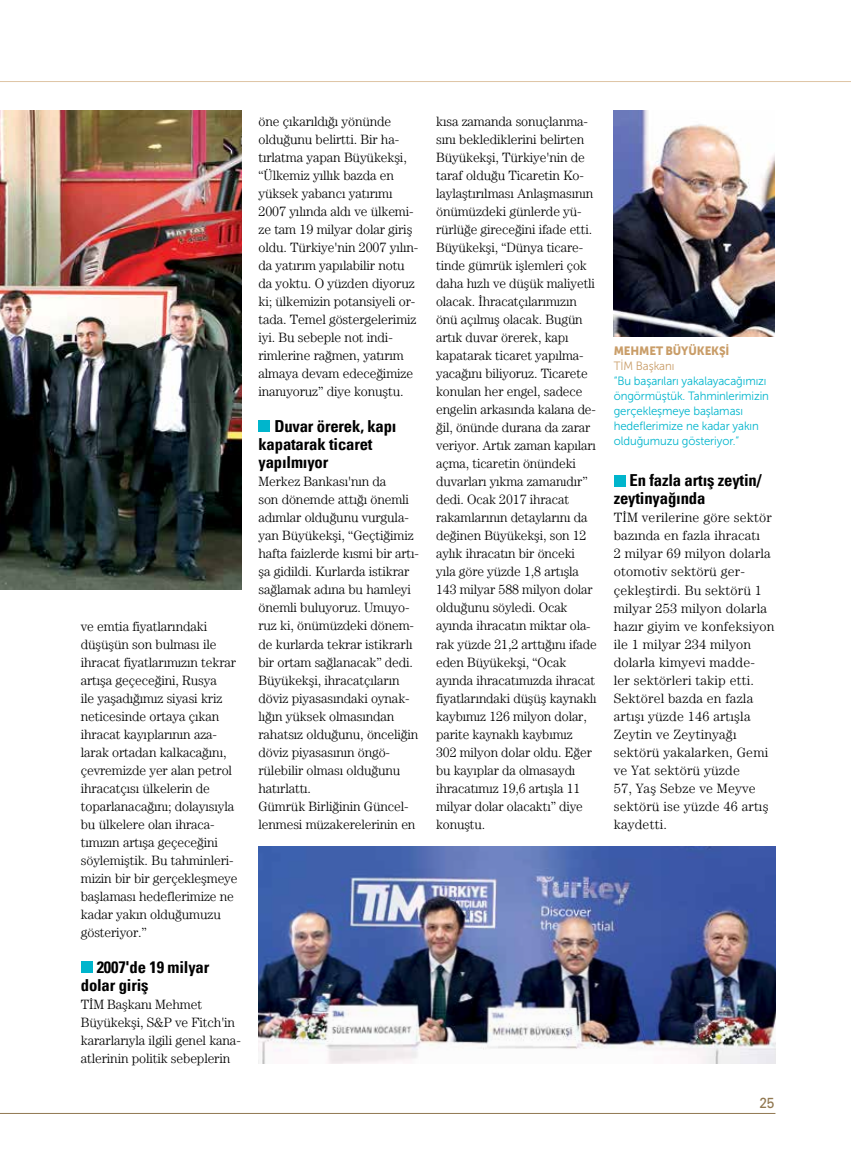
<style>
.page{position:relative;width:851px;height:1149px;background:#fff}
.page>*{position:absolute;margin:0;border:0;box-sizing:border-box;transform-origin:0 0}
.t1{font:700 16.5px/18px "Univers Con T";letter-spacing:-.01em;color:#000}
.t2{font:300 13.5px/18px "Century T";letter-spacing:-.01em;color:#000}
.t3{font:300 13.5px/18px "Century T";letter-spacing:.01em;color:#000}
.t4{font:12px/15px "Museo Sans 300";letter-spacing:-.01em;color:#00b5cc;scale:.95 1}
.t5{font:12px "Museo Sans 900";letter-spacing:-.01em;color:#c99d68;scale:.95 1}
.t6{font:12px "Museo Sans 300";letter-spacing:-.01em;color:#c99d68;scale:.95 1}
.t7{font:12px "Univers T";color:#917851;scale:.94 1}
</style>
<div class="page">
<hr style="left:0;top:1112px;width:775px;height:1px;background:#917851">
<hr style="left:0;top:81px;width:850px;height:1px;background:#c99d68">
<div style="left:81px;top:960px;width:12px;height:12px;background:#00b5cc"></div>
<div style="left:258px;top:420px;width:12px;height:12px;background:#00b5cc"></div>
<img style="left:0;top:111px;width:241px;height:478px">
<div style="left:613px;top:474px;width:12px;height:12px;background:#00b5cc"></div>
<img style="left:258px;top:846px;width:517px;height:217px">
<img style="left:613px;top:111px;width:161px;height:226px">
<p class="t2" style="left:81px;top:616px;width:158px">ve emtia fiyatlarındaki düşüşün son bulması ile ihracat fiyatlarımızın tekrar artışa geçeceğini, Rusya<br>ile yaşadığımız siyasi kriz neticesinde ortaya çıkan ihracat kayıplarının aza&shy;larak ortadan kalkacağını, çevremizde yer alan petrol ihracatçısı ülkelerin de toparlanacağını; dolayısıyla bu ülkelere olan ihraca&shy;tımızın artışa geçeceğini söylemiştik. Bu tahminleri&shy;mizin bir bir gerçekleşmeye başlaması hedeflerimize ne kadar yakın olduğumuzu gösteriyor.”</p>
<p class="t1" style="left:81px;top:957px;width:130px;text-indent:16px">2007'de 19 milyar dolar giriş</p>
<p class="t2" style="left:81px;top:994px;width:161px">TİM Başkanı Mehmet<br>Büyükekşi, S&amp;P ve Fitch'in kararlarıyla ilgili genel kana&shy;atlerinin politik sebeplerin</p>
<p class="t2" style="left:258px;top:112px;width:161px">öne çıkarıldığı yönünde olduğunu belirtti. Bir ha&shy;tırlatma yapan Büyükekşi, “Ülkemiz yıllık bazda en yüksek yabancı yatırımı<br>2007 yılında aldı ve ülkemi&shy;ze tam 19 milyar dolar giriş oldu. Türkiye'nin 2007 yılın&shy;da yatırım yapılabilir notu da yoktu. O yüzden diyoruz ki; ülkemizin potansiyeli or&shy;tada. Temel göstergelerimiz iyi. Bu sebeple not indi&shy;rimlerine rağmen, yatırım almaya devam edeceğimize inanıyoruz” diye konuştu.</p>
<p class="t1" style="left:258px;top:417px;width:139px;text-indent:16px">Duvar örerek, kapı kapatarak ticaret yapılmıyor</p>
<p class="t2" style="left:258px;top:472px;width:162px">Merkez Bankası'nın da<br>son dönemde attığı önemli adımlar olduğunu vurgula&shy;yan Büyükekşi, “Geçtiğimiz hafta faizlerde kısmi bir artı&shy;şa gidildi. Kurlarda istikrar sağlamak adına bu hamleyi önemli buluyoruz. Umuyo&shy;ruz ki, önümüzdeki dönem&shy;de kurlarda tekrar istikrarlı bir ortam sağlanacak” dedi.<br>Büyükekşi, ihracatçıların döviz piyasasındaki oynak&shy;lığın yüksek olmasından rahatsız olduğunu, önceliğin döviz piyasasının öngö&shy;rülebilir olması olduğunu hatırlattı.<br>Gümrük Birliğinin Güncel&shy;lenmesi müzakerelerinin en</p>
<p class="t2" style="left:436px;top:112px;width:162px">kısa zamanda sonuçlanma&shy;sını beklediklerini belirten<br>Büyükekşi, Türkiye'nin de taraf olduğu Ticaretin Ko&shy;laylaştırılması Anlaşmasının önümüzdeki günlerde yü&shy;rürlüğe gireceğini ifade etti.<br>Büyükekşi, “Dünya ticare&shy;tinde gümrük işlemleri çok daha hızlı ve düşük maliyetli olacak. İhracatçılarımızın önü açılmış olacak. Bugün artık duvar örerek, kapı kapatarak ticaret yapılma&shy;yacağını biliyoruz. Ticarete konulan her engel, sadece engelin arkasında kalana de&shy;ğil, önünde durana da zarar veriyor. Artık zaman kapıları açma, ticaretin önündeki duvarları yıkma zamanıdır” dedi. Ocak 2017 ihracat rakamlarının detaylarını da değinen Büyükekşi, son 12 aylık ihracatın bir önceki yıla göre yüzde 1,8 artışla<br>143 milyar 588 milyon dolar olduğunu söyledi. Ocak ayında ihracatın miktar ola&shy;rak yüzde 21,2 arttığını ifade eden Büyükekşi, “Ocak ayında ihracatımızda ihracat fiyatlarındaki düşüş kaynaklı kaybımız 126 milyon dolar, parite kaynaklı kaybımız<br>302 milyon dolar oldu. Eğer bu kayıplar da olmasaydı ihracatımız 19,6 artışla 11 milyar dolar olacaktı” diye konuştu.</p>
<p class="t5" style="left:613px;top:343px;width:123px">MEHMET BÜYÜKEKŞİ</p>
<p class="t6" style="left:613px;top:359px;width:65px">TİM Başkanı</p>
<p class="t4" style="left:613px;top:373px;width:165px">“Bu başarıları yakalayacağımızı öngörmüştük. Tahminlerimizin gerçekleşmeye başlaması hedeflerimize ne kadar yakın olduğumuzu gösteriyor.”</p>
<p class="t1" style="left:613px;top:471px;width:149px;text-indent:16px">En fazla artış zeytin/ zeytinyağında</p>
<p class="t3" style="left:613px;top:508px;width:162px">TİM verilerine göre sektör bazında en fazla ihracatı<br>2 milyar 69 milyon dolarla otomotiv sektörü ger&shy;çekleştirdi. Bu sektörü 1 milyar 253 milyon dolarla hazır giyim ve konfeksiyon ile 1 milyar 234 milyon dolarla kimyevi madde&shy;ler sektörleri takip etti.<br>Sektörel bazda en fazla artışı yüzde 146 artışla<br>Zeytin ve Zeytinyağı sektörü yakalarken, Gemi ve Yat sektörü yüzde<br>57, Yaş Sebze ve Meyve sektörü ise yüzde 46 artış kaydetti.</p>
<p class="t7" style="left:759px;top:1093px;width:17px">25</p>
</div>
